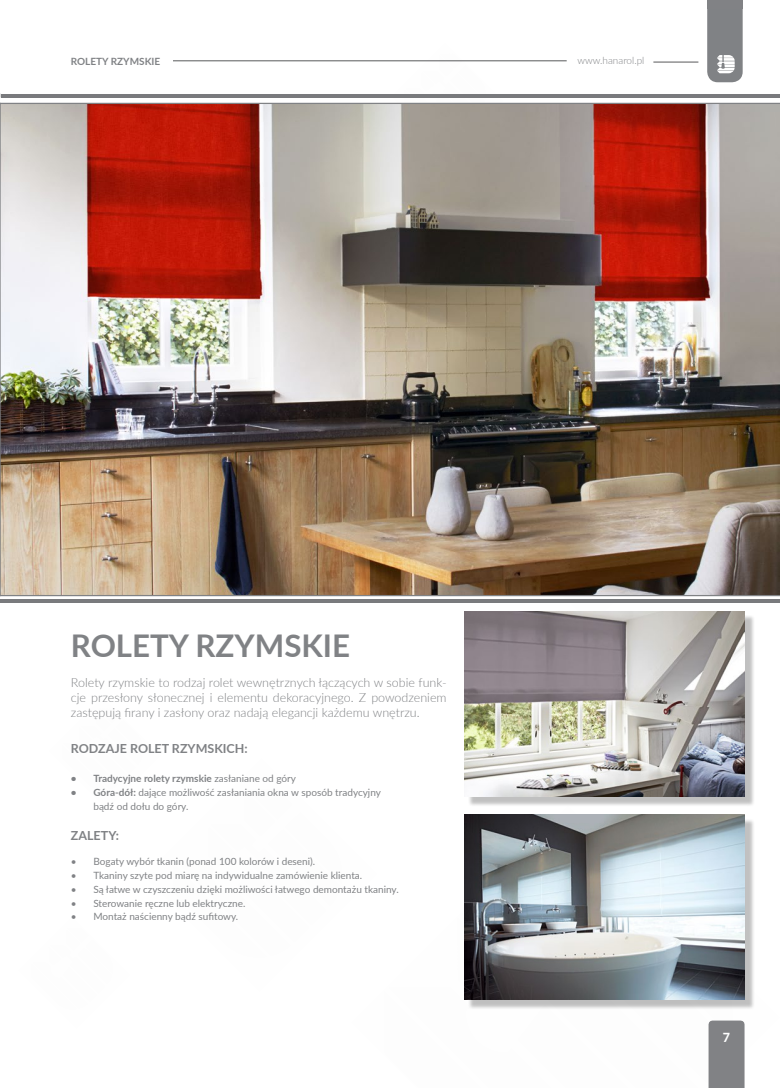
<style>
.page{position:relative;width:780px;height:1088px;background:#fff}
.page>*{position:absolute;margin:0;border:0;box-sizing:border-box;transform-origin:0 0}
.t1{font:700 31.25px "Lato";color:#808285}
.t2{font:300 12.5px/15px "Lato";color:#808285;text-align:justify}
.t3{font:700 12.5px "Lato";color:#808285}
.t4{font:800 12.5px "Lato";color:#fff}
.t5{font:10px/13.8px "Lato";color:#808285}
.t6{font:700 10px "Lato";color:#808285}
.t7{font:300 10px "Lato";color:#808285}
.s1{font-weight:400}
.s2{font-weight:700}
</style>
<div class="page">
<svg style="left:707px;top:9px;width:35px;height:73px;background:#8d8f92"></svg>
<div style="left:708px;top:1020px;width:36px;height:68px;background:#818285"></div>
<hr style="left:71px;top:60px;width:495px;height:1px;background:#58595b">
<hr style="left:653px;top:62px;width:45px;height:1px;background:#58595b">
<div style="left:707px;top:0;width:35px;height:9px;background:#818285"></div>
<img style="left:0;top:103px;width:780px;height:493px">
<hr style="left:0;top:599px;width:780px;height:3px;background:#797a7d">
<hr style="left:1px;top:94px;width:779px;height:3px;background:#797a7d">
<div style="left:468px;top:615px;width:287px;height:191px;background:#000;opacity:.25"></div>
<img style="left:464px;top:611px;width:280px;height:185px">
<div style="left:468px;top:818px;width:287px;height:192px;background:#000;opacity:.25"></div>
<img style="left:464px;top:815px;width:280px;height:184px">
<div style="left:71px;top:57px;width:102px;height:11px;background:#fff"></div>
<p class="t6" style="left:71px;top:54px;width:91px">ROLETY RZYMSKIE</p>
<p class="t7" style="left:577px;top:53px;width:68px">www.hanarol.pl</p>
<h1 class="t1" style="left:71px;top:623px;width:281px">ROLETY RZYMSKIE</h1>
<p class="t2" style="left:71px;top:675px;width:377px">Rolety rzymskie to rodzaj rolet wewnętrznych łączących w sobie funk&shy;cje przesłony słonecznej i elementu dekoracyjnego. Z powodzeniem zastępują firany i zasłony oraz nadają elegancji każdemu wnętrzu.</p>
<p class="t3" style="left:71px;top:739px;width:178px">RODZAJE ROLET RZYMSKICH:</p>
<p class="t6" style="left:71px;top:771px;width:227px">• Tradycyjne rolety rzymskie <span class="s1">zasłaniane od góry</span></p>
<p class="t5" style="left:93px;top:785px;width:289px;text-indent:-22px"><span class="s2">• Góra-dół:</span> dające możliwość zasłaniania okna w sposób tradycyjny bądź od dołu do góry.</p>
<p class="t3" style="left:71px;top:826px;width:50px">ZALETY:</p>
<p class="t5" style="left:71px;top:854px;width:246px">• Bogaty wybór tkanin (ponad 100 kolorów i deseni).</p>
<p class="t5" style="left:71px;top:868px;width:293px">• Tkaniny szyte pod miarę na indywidualne zamówienie klienta.</p>
<p class="t5" style="left:71px;top:882px;width:329px">• Są łatwe w czyszczeniu dzięki możliwości łatwego demontażu tkaniny.</p>
<p class="t5" style="left:71px;top:895px;width:176px">• Sterowanie ręczne lub elektryczne.</p>
<p class="t5" style="left:71px;top:909px;width:169px">• Montaż naścienny bądź sufitowy.</p>
<p class="t4" style="left:722px;top:1028px;width:9px">7</p>
</div>
